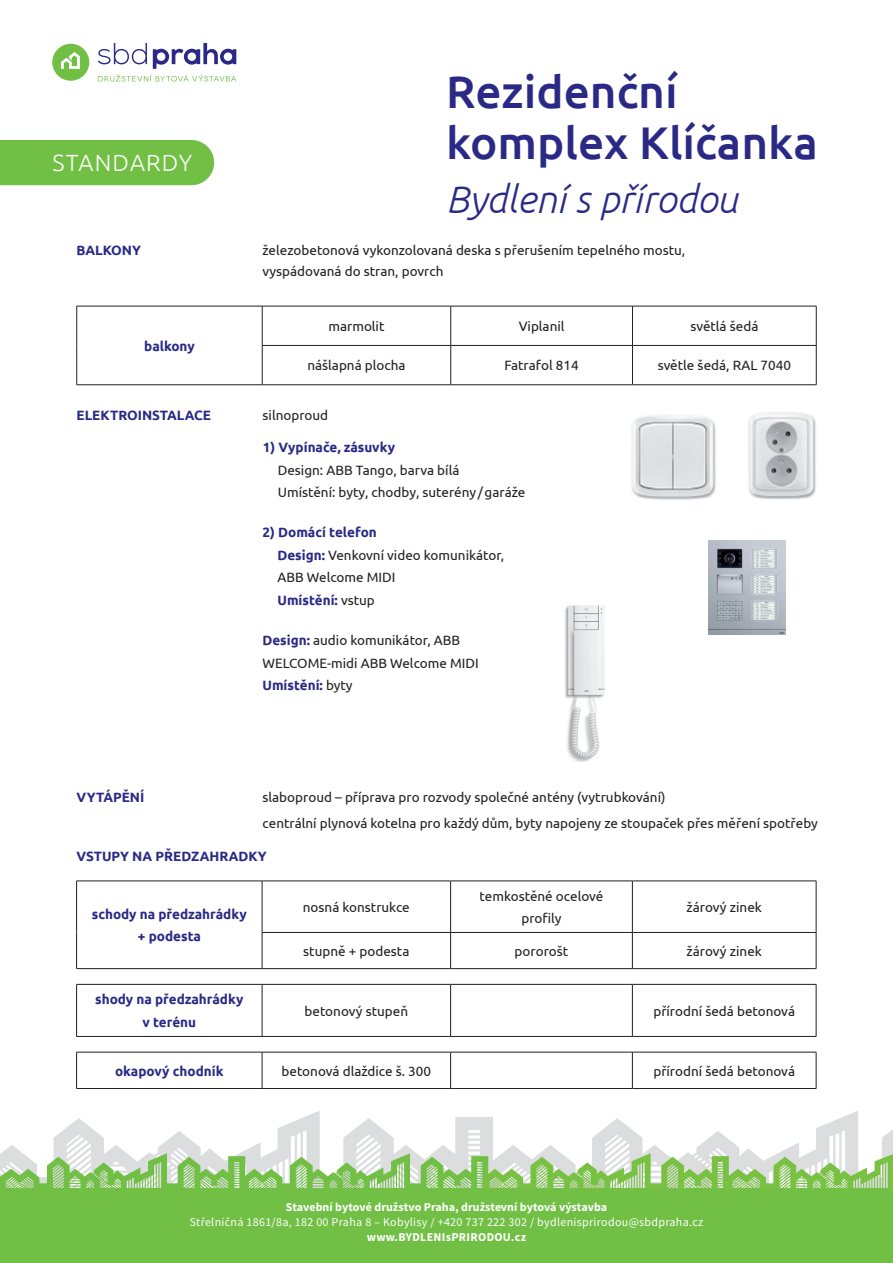
<style>
.page{position:relative;width:893px;height:1263px;background:#fff}
.page>*{position:absolute;margin:0;border:0;box-sizing:border-box;transform-origin:0 0}
.t1{font:500 45.9px/50.2px "Ubuntu";color:#2a2a86}
.t2{font:italic 300 38.4px "Ubuntu";color:#2a2a86}
.t3{font:300 23.55px "Ubuntu";letter-spacing:.05em;color:#fff}
.t4{font:13.5px/22.5px "Ubuntu";color:#231f20}
.t5{font:700 13.5px/22.5px "Ubuntu";color:#2a2a86;text-align:center}
.t6{font:12px "Source Sans Pro";letter-spacing:.025em;color:#fff}
.t7{font:700 12px "Source Sans Pro";color:#fff}
.t8{font:700 12px "Source Sans Pro";letter-spacing:.025em;color:#fff}
.s1{font-weight:700;color:#2a2a86}
</style>
<div class="page">
<svg style="left:2px;top:1111px;width:891px;height:42px"></svg>
<div style="left:0;top:1189px;width:893px;height:74px;background:#71bf44"></div>
<svg style="left:0;top:1153px;width:893px;height:36px;background:#b2d59d"></svg>
<svg style="left:52px;top:44px;width:37px;height:37px"></svg>
<svg style="left:98px;top:43px;width:138px;height:39px"></svg>
<div style="left:0;top:140px;width:214px;height:45px;background:#71bf44"></div>
<hr style="left:77px;top:306px;width:185px;height:1px;background:#231f20">
<hr style="left:76px;top:306px;width:1px;height:39px;background:#231f20">
<hr style="left:262px;top:306px;width:189px;height:1px;background:#231f20">
<hr style="left:262px;top:306px;width:1px;height:39px;background:#231f20">
<hr style="left:451px;top:306px;width:181px;height:1px;background:#231f20">
<hr style="left:450px;top:306px;width:1px;height:39px;background:#231f20">
<hr style="left:632px;top:306px;width:184px;height:1px;background:#231f20">
<hr style="left:632px;top:306px;width:1px;height:39px;background:#231f20">
<hr style="left:816px;top:306px;width:1px;height:39px;background:#231f20">
<hr style="left:76px;top:345px;width:1px;height:40px;background:#231f20">
<hr style="left:262px;top:345px;width:189px;height:1px;background:#231f20">
<hr style="left:262px;top:346px;width:1px;height:39px;background:#231f20">
<hr style="left:451px;top:345px;width:181px;height:1px;background:#231f20">
<hr style="left:450px;top:346px;width:1px;height:39px;background:#231f20">
<hr style="left:632px;top:345px;width:184px;height:1px;background:#231f20">
<hr style="left:632px;top:346px;width:1px;height:39px;background:#231f20">
<hr style="left:816px;top:346px;width:1px;height:39px;background:#231f20">
<hr style="left:77px;top:384px;width:185px;height:1px;background:#231f20">
<hr style="left:262px;top:384px;width:189px;height:1px;background:#231f20">
<hr style="left:451px;top:384px;width:181px;height:1px;background:#231f20">
<hr style="left:632px;top:384px;width:184px;height:1px;background:#231f20">
<img style="left:631px;top:412px;width:185px;height:88px">
<img style="left:708px;top:540px;width:78px;height:95px">
<img style="left:565px;top:605px;width:40px;height:156px">
<hr style="left:76px;top:984px;width:186px;height:1px;background:#231f20">
<hr style="left:76px;top:984px;width:1px;height:52px;background:#231f20">
<hr style="left:262px;top:984px;width:189px;height:1px;background:#231f20">
<hr style="left:262px;top:984px;width:1px;height:52px;background:#231f20">
<hr style="left:451px;top:984px;width:181px;height:1px;background:#231f20">
<hr style="left:450px;top:984px;width:1px;height:52px;background:#231f20">
<hr style="left:632px;top:984px;width:184px;height:1px;background:#231f20">
<hr style="left:632px;top:984px;width:1px;height:52px;background:#231f20">
<hr style="left:816px;top:984px;width:1px;height:52px;background:#231f20">
<hr style="left:76px;top:1036px;width:186px;height:1px;background:#231f20">
<hr style="left:262px;top:1036px;width:189px;height:1px;background:#231f20">
<hr style="left:451px;top:1036px;width:181px;height:1px;background:#231f20">
<hr style="left:632px;top:1036px;width:184px;height:1px;background:#231f20">
<hr style="left:76px;top:881px;width:186px;height:1px;background:#231f20">
<hr style="left:76px;top:881px;width:1px;height:51px;background:#231f20">
<hr style="left:262px;top:881px;width:189px;height:1px;background:#231f20">
<hr style="left:262px;top:881px;width:1px;height:51px;background:#231f20">
<hr style="left:451px;top:881px;width:181px;height:1px;background:#231f20">
<hr style="left:450px;top:881px;width:1px;height:51px;background:#231f20">
<hr style="left:632px;top:881px;width:184px;height:1px;background:#231f20">
<hr style="left:632px;top:881px;width:1px;height:51px;background:#231f20">
<hr style="left:816px;top:881px;width:1px;height:51px;background:#231f20">
<hr style="left:76px;top:932px;width:1px;height:36px;background:#231f20">
<hr style="left:262px;top:932px;width:189px;height:1px;background:#231f20">
<hr style="left:262px;top:933px;width:1px;height:35px;background:#231f20">
<hr style="left:451px;top:932px;width:181px;height:1px;background:#231f20">
<hr style="left:450px;top:933px;width:1px;height:35px;background:#231f20">
<hr style="left:632px;top:932px;width:184px;height:1px;background:#231f20">
<hr style="left:632px;top:933px;width:1px;height:35px;background:#231f20">
<hr style="left:816px;top:933px;width:1px;height:35px;background:#231f20">
<hr style="left:76px;top:968px;width:186px;height:1px;background:#231f20">
<hr style="left:262px;top:968px;width:189px;height:1px;background:#231f20">
<hr style="left:451px;top:968px;width:181px;height:1px;background:#231f20">
<hr style="left:632px;top:968px;width:184px;height:1px;background:#231f20">
<hr style="left:76px;top:1052px;width:186px;height:1px;background:#231f20">
<hr style="left:76px;top:1052px;width:1px;height:36px;background:#231f20">
<hr style="left:262px;top:1052px;width:189px;height:1px;background:#231f20">
<hr style="left:262px;top:1052px;width:1px;height:36px;background:#231f20">
<hr style="left:451px;top:1052px;width:181px;height:1px;background:#231f20">
<hr style="left:450px;top:1052px;width:1px;height:36px;background:#231f20">
<hr style="left:632px;top:1052px;width:184px;height:1px;background:#231f20">
<hr style="left:632px;top:1052px;width:1px;height:36px;background:#231f20">
<hr style="left:816px;top:1052px;width:1px;height:36px;background:#231f20">
<hr style="left:76px;top:1088px;width:186px;height:1px;background:#231f20">
<hr style="left:262px;top:1088px;width:189px;height:1px;background:#231f20">
<hr style="left:451px;top:1088px;width:181px;height:1px;background:#231f20">
<hr style="left:632px;top:1088px;width:184px;height:1px;background:#231f20">
<h3 class="t3" style="left:52px;top:149px;width:141px">STANDARDY</h3>
<h1 class="t1" style="left:446px;top:65px;width:373px">Rezidenční komplex Klíčanka</h1>
<h2 class="t2" style="left:446px;top:176px;width:293px">Bydlení s přírodou</h2>
<p class="t5" style="left:77px;top:238px;width:66px">BALKONY</p>
<p class="t4" style="left:263px;top:239px;width:424px;line-height:21px">železobetonová vykonzolovaná deska s přerušením tepelného mostu, vyspádovaná do stran, povrch</p>
<p class="t5" style="left:144px;top:334px;width:52px">balkony</p>
<p class="t4" style="left:328px;top:314px;width:57px">marmolit</p>
<p class="t4" style="left:519px;top:314px;width:47px">Viplanil</p>
<p class="t4" style="left:690px;top:314px;width:69px">světlá šedá</p>
<p class="t4" style="left:307px;top:354px;width:100px">nášlapná plocha</p>
<p class="t4" style="left:505px;top:354px;width:76px">Fatrafol 814</p>
<p class="t4" style="left:658px;top:354px;width:135px">světle šedá, RAL 7040</p>
<p class="t5" style="left:77px;top:403px;width:136px">ELEKTROINSTALACE</p>
<p class="t4" style="left:263px;top:403px;width:67px">silnoproud</p>
<p class="t5" style="left:263px;top:436px;width:134px">1) Vypínače, zásuvky</p>
<p class="t4" style="left:278px;top:458px;width:249px">Design: ABB Tango, barva bílá<br>Umístění: byty, chodby, suterény /garáže</p>
<p class="t4" style="left:277px;top:521px;width:228px;text-indent:-15px"><span class="s1">2) Domácí telefon<br>Design:</span> Venkovní video komunikátor,<br>ABB Welcome MIDI<br><span class="s1">Umístění:</span> vstup</p>
<p class="t4" style="left:262px;top:629px;width:218px"><span class="s1">Design:</span> audio komunikátor, ABB<br>WELCOME-midi ABB Welcome MIDI<br><span class="s1">Umístění:</span> byty</p>
<p class="t5" style="left:77px;top:786px;width:69px">VYTÁPĚNÍ</p>
<p class="t4" style="left:263px;top:784px;width:557px;line-height:25.2px">slaboproud – příprava pro rozvody společné antény (vytrubkování)<br>centrální plynová kotelna pro každý dům, byty napojeny ze stoupaček přes měření spotřeby</p>
<p class="t5" style="left:76px;top:845px;width:192px">VSTUPY NA PŘEDZAHRADKY</p>
<p class="t5" style="left:92px;top:902px;width:157px">schody na předzahrádky + podesta</p>
<p class="t4" style="left:303px;top:895px;width:108px">nosná konstrukce</p>
<p class="t4" style="left:480px;top:884px;width:125px;text-align:center">temkostěné ocelové profily</p>
<p class="t4" style="left:687px;top:895px;width:77px">žárový zinek</p>
<p class="t4" style="left:303px;top:939px;width:108px">stupně + podesta</p>
<p class="t4" style="left:515px;top:939px;width:55px">pororošt</p>
<p class="t4" style="left:687px;top:939px;width:77px">žárový zinek</p>
<p class="t5" style="left:95px;top:988px;width:150px">shody na předzahrádky v terénu</p>
<p class="t4" style="left:305px;top:999px;width:105px">betonový stupeň</p>
<p class="t4" style="left:653px;top:999px;width:143px">přírodní šedá betonová</p>
<p class="t5" style="left:115px;top:1059px;width:110px">okapový chodník</p>
<p class="t4" style="left:282px;top:1059px;width:151px">betonová dlaždice š. 300</p>
<p class="t4" style="left:653px;top:1059px;width:143px">přírodní šedá betonová</p>
<p class="t7" style="left:286px;top:1199px;width:323px">Stavební bytové družstvo Praha, družstevní bytová výstavba</p>
<p class="t6" style="left:190px;top:1214px;width:515px">Střelničná 1861/8a, 182 00 Praha 8 – Kobylisy / +420 737 222 302 / bydlenisprirodou@sbdpraha.cz</p>
<p class="t8" style="left:367px;top:1229px;width:161px">www.BYDLENIsPRIRODOU.cz</p>
</div>
